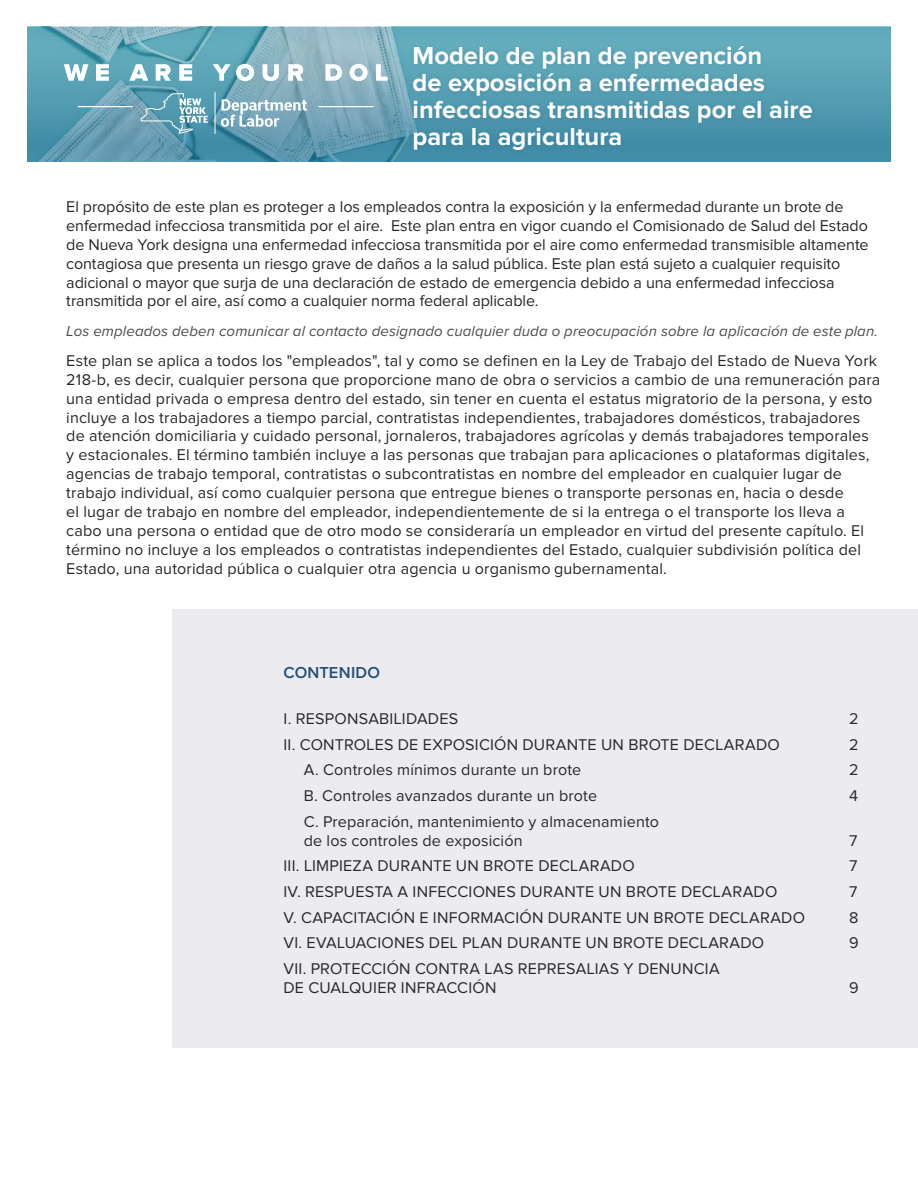
<style>
.page{position:relative;width:918px;height:1188px;background:#fff}
.page>*{position:absolute;margin:0;border:0;box-sizing:border-box;transform-origin:0 0}
.t1{font:700 25.5px/27px "Proxima Nova";color:#fff}
.t2{font:600 16.5px "Proxima Nova";letter-spacing:.01em;color:#224f78}
.t3{font:16.2px/18.9px "Proxima Nova";letter-spacing:.01em;color:#292829}
.t4{font:italic 15px "Proxima Nova";letter-spacing:.01em;color:#4c4c4e}
</style>
<div class="page">
<svg style="left:27px;top:27px;width:864px;height:19px;background:#6dadbd"></svg>
<svg style="left:27px;top:46px;width:864px;height:116px;background:#5f9eb2"></svg>
<div style="left:408px;top:41px;width:410px;height:114px;background:#114974;opacity:.2"></div>
<svg style="left:64px;top:64px;width:25px;height:17px"></svg>
<svg style="left:96px;top:64px;width:13px;height:17px"></svg>
<svg style="left:129px;top:64px;width:19px;height:17px"></svg>
<svg style="left:156px;top:64px;width:15px;height:17px"></svg>
<svg style="left:179px;top:64px;width:13px;height:17px"></svg>
<svg style="left:213px;top:64px;width:41px;height:17px"></svg>
<svg style="left:263px;top:64px;width:16px;height:17px"></svg>
<svg style="left:288px;top:64px;width:15px;height:17px"></svg>
<svg style="left:326px;top:64px;width:16px;height:17px"></svg>
<svg style="left:350px;top:64px;width:18px;height:17px"></svg>
<svg style="left:376px;top:64px;width:12px;height:17px"></svg>
<hr style="left:319px;top:106px;width:55px;height:1px;background:#fff">
<hr style="left:78px;top:106px;width:55px;height:1px;background:#fff">
<svg style="left:221px;top:99px;width:86px;height:28px"></svg>
<hr style="left:215px;top:92px;width:1px;height:42px;background:#fff">
<svg style="left:141px;top:93px;width:67px;height:41px;background:#71a9bb"></svg>
<div style="left:172px;top:610px;width:746px;height:438px;background:#ececf0"></div>
<h1 class="t1" style="left:413px;top:43px;width:402px">Modelo de plan de prevención<br>de exposición a enfermedades infecciosas transmitidas por el aire para la agricultura</h1>
<p class="t3" style="left:66px;top:198px;width:804px">El propósito de este plan es proteger a los empleados contra la exposición y la enfermedad durante un brote de enfermedad infecciosa transmitida por el aire. Este plan entra en vigor cuando el Comisionado de Salud del Estado de Nueva York designa una enfermedad infecciosa transmitida por el aire como enfermedad transmisible altamente contagiosa que presenta un riesgo grave de daños a la salud pública. Este plan está sujeto a cualquier requisito adicional o mayor que surja de una declaración de estado de emergencia debido a una enfermedad infecciosa transmitida por el aire, así como a cualquier norma federal aplicable.</p>
<p class="t4" style="left:66px;top:320px;width:813px">Los empleados deben comunicar al contacto designado cualquier duda o preocupación sobre la aplicación de este plan.</p>
<p class="t3" style="left:66px;top:352px;width:816px">Este plan se aplica a todos los "empleados", tal y como se definen en la Ley de Trabajo del Estado de Nueva York 218-b, es decir, cualquier persona que proporcione mano de obra o servicios a cambio de una remuneración para una entidad privada o empresa dentro del estado, sin tener en cuenta el estatus migratorio de la persona, y esto incluye a los trabajadores a tiempo parcial, contratistas independientes, trabajadores domésticos, trabajadores de atención domiciliaria y cuidado personal, jornaleros, trabajadores agrícolas y demás trabajadores temporales y estacionales. El término también incluye a las personas que trabajan para aplicaciones o plataformas digitales, agencias de trabajo temporal, contratistas o subcontratistas en nombre del empleador en cualquier lugar de trabajo individual, así como cualquier persona que entregue bienes o transporte personas en, hacia o desde<br>el lugar de trabajo en nombre del empleador, independientemente de si la entrega o el transporte los lleva a cabo una persona o entidad que de otro modo se consideraría un empleador en virtud del presente capítulo. El término no incluye a los empleados o contratistas independientes del Estado, cualquier subdivisión política del Estado, una autoridad pública o cualquier otra agencia u organismo gubernamental.</p>
<p class="t2" style="left:284px;top:660px;width:98px">CONTENIDO</p>
<p class="t3" style="left:284px;top:710px;width:176px">I. RESPONSABILIDADES</p>
<p class="t3" style="left:849px;top:710px;width:11px">2</p>
<p class="t3" style="left:284px;top:736px;width:498px">II. CONTROLES DE EXPOSICIÓN DURANTE UN BROTE DECLARADO</p>
<p class="t3" style="left:849px;top:736px;width:11px">2</p>
<p class="t3" style="left:304px;top:761px;width:279px">A. Controles mínimos durante un brote</p>
<p class="t3" style="left:849px;top:761px;width:11px">2</p>
<p class="t3" style="left:304px;top:787px;width:295px">B. Controles avanzados durante un brote</p>
<p class="t3" style="left:849px;top:787px;width:10px">4</p>
<p class="t3" style="left:304px;top:813px;width:357px">C. Preparación, mantenimiento y almacenamiento de los controles de exposición</p>
<p class="t3" style="left:849px;top:831px;width:10px">7</p>
<p class="t3" style="left:284px;top:857px;width:353px">III. LIMPIEZA DURANTE UN BROTE DECLARADO</p>
<p class="t3" style="left:849px;top:857px;width:10px">7</p>
<p class="t3" style="left:284px;top:883px;width:495px">IV. RESPUESTA A INFECCIONES DURANTE UN BROTE DECLARADO</p>
<p class="t3" style="left:849px;top:883px;width:10px">7</p>
<p class="t3" style="left:284px;top:908px;width:523px">V. CAPACITACIÓN E INFORMACIÓN DURANTE UN BROTE DECLARADO</p>
<p class="t3" style="left:849px;top:908px;width:11px">8</p>
<p class="t3" style="left:284px;top:934px;width:482px">VI. EVALUACIONES DEL PLAN DURANTE UN BROTE DECLARADO</p>
<p class="t3" style="left:849px;top:934px;width:11px">9</p>
<p class="t3" style="left:284px;top:960px;width:438px">VII. PROTECCIÓN CONTRA LAS REPRESALIAS Y DENUNCIA<br>DE CUALQUIER INFRACCIÓN</p>
<p class="t3" style="left:849px;top:979px;width:11px">9</p>
</div>
